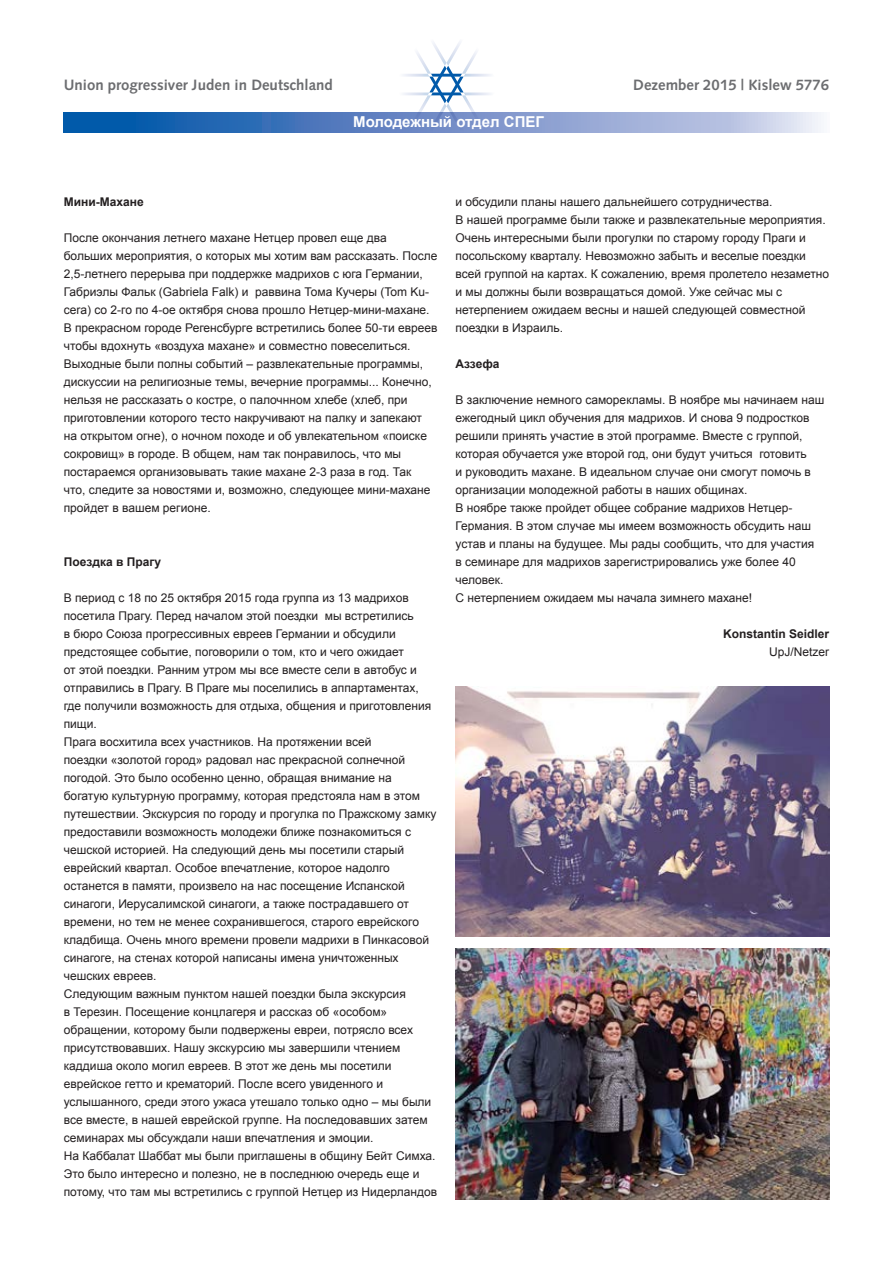
<style>
.page{position:relative;width:893px;height:1263px;background:#fff}
.page>*{position:absolute;margin:0;border:0;box-sizing:border-box;transform-origin:0 0}
.t1{font:700 15px "Syntax";color:#6c6d70}
.t2{font:700 15px "Arial";color:#fff}
.t3{font:12px/18px "Arial";color:#231f20}
.t4{font:700 12px "Arial";color:#231f20}
</style>
<div class="page">
<svg style="left:64px;top:113px;width:757px;height:19px;background:#6b91c8"></svg>
<svg style="left:398px;top:42px;width:96px;height:88px"></svg>
<img style="left:455px;top:686px;width:374px;height:251px">
<img style="left:455px;top:948px;width:374px;height:251px">
<p class="t1" style="left:64px;top:76px;width:271px">Union progressiver Juden in Deutschland</p>
<p class="t1" style="left:633px;top:76px;width:197px">Dezember 2015 | Kislew 5776</p>
<p class="t2" style="left:353px;top:112px;width:192px">Молодежный отдел СПЕГ</p>
<p class="t4" style="left:64px;top:194px;width:82px">Мини-Махане</p>
<p class="t3" style="left:64px;top:229px;width:375px">После окончания летнего махане Нетцер провел еще два больших мероприятия, о которых мы хотим вам рассказать. После 2,5-летнего перерыва при поддержке мадрихов с юга Германии, Габриэлы Фальк (Gabriela Falk) и раввина Тома Кучеры (Tom Ku&shy;cera) со 2-го по 4-ое октября снова прошло Нетцер-мини-махане.<br>В прекрасном городе Регенсбурге встретились более 50-ти евреев чтобы вдохнуть «воздуха махане» и совместно повеселиться.<br>Выходные были полны событий – развлекательные программы, дискуссии на религиозные темы, вечерние программы... Конечно, нельзя не рассказать о костре, о палочнном хлебе (хлеб, при приготовлении которого тесто накручивают на палку и запекают на открытом огне), о ночном походе и об увлекательном «поиске сокровищ» в городе. В общем, нам так понравилось, что мы постараемся организовывать такие махане 2-3 раза в год. Так<br>что, следите за новостями и, возможно, следующее мини-махане пройдет в вашем регионе.</p>
<p class="t4" style="left:64px;top:554px;width:99px">Поездка в Прагу</p>
<p class="t3" style="left:64px;top:589px;width:369px">В период с 18 по 25 октября 2015 года группа из 13 мадрихов посетила Прагу. Перед началом этой поездки мы встретились<br>в бюро Союза прогрессивных евреев Германии и обсудили предстоящее событие, поговорили о том, кто и чего ожидает<br>от этой поездки. Ранним утром мы все вместе сели в автобус и отправились в Прагу. В Праге мы поселились в аппартаментах, где получили возможность для отдыха, общения и приготовления пищи.</p>
<p class="t3" style="left:64px;top:733px;width:374px">Прага восхитила всех участников. На протяжении всей<br>поездки «золотой город» радовал нас прекрасной солнечной погодой. Это было особенно ценно, обращая внимание на богатую культурную программу, которая предстояла нам в этом путешествии. Экскурсия по городу и прогулка по Пражскому замку предоставили возможность молодежи ближе познакомиться с чешской историей. На следующий день мы посетили старый еврейский квартал. Особое впечатление, которое надолго останется в памяти, произвело на нас посещение Испанской синагоги, Иерусалимской синагоги, а также пострадавшего от времени, но тем не менее сохранившегося, старого еврейского кладбища. Очень много времени провели мадрихи в Пинкасовой синагоге, на стенах которой написаны имена уничтоженных чешских евреев.</p>
<p class="t3" style="left:64px;top:985px;width:369px">Следующим важным пунктом нашей поездки была экскурсия<br>в Терезин. Посещение концлагеря и рассказ об «особом» обращении, которому были подвержены евреи, потрясло всех присутствовавших. Нашу экскурсию мы завершили чтением каддиша около могил евреев. В этот же день мы посетили еврейское гетто и крематорий. После всего увиденного и услышанного, среди этого ужаса утешало только одно – мы были все вместе, в нашей еврейской группе. На последовавших затем семинарах мы обсуждали наши впечатления и эмоции.</p>
<p class="t3" style="left:64px;top:1147px;width:375px">На Каббалат Шаббат мы были приглашены в общину Бейт Симха.<br>Это было интересно и полезно, не в последнюю очередь еще и потому, что там мы встретились с группой Нетцер из Нидерландов</p>
<p class="t3" style="left:455px;top:193px;width:318px">и обсудили планы нашего дальнейшего сотрудничества.</p>
<p class="t3" style="left:455px;top:211px;width:375px">В нашей программе были также и развлекательные мероприятия.<br>Очень интересными были прогулки по старому городу Праги и посольскому кварталу. Невозможно забыть и веселые поездки всей группой на картах. К сожалению, время пролетело незаметно и мы должны были возвращаться домой. Уже сейчас мы с нетерпением ожидаем весны и нашей следующей совместной поездки в Израиль.</p>
<p class="t4" style="left:455px;top:356px;width:46px">Аззефа</p>
<p class="t3" style="left:455px;top:391px;width:370px">В заключение немного саморекламы. В ноябре мы начинаем наш ежегодный цикл обучения для мадрихов. И снова 9 подростков решили принять участие в этой программе. Вместе с группой, которая обучается уже второй год, они будут учиться готовить<br>и руководить махане. В идеальном случае они смогут помочь в организации молодежной работы в наших общинах.</p>
<p class="t3" style="left:455px;top:499px;width:360px">В ноябре также пройдет общее собрание мадрихов Нетцер-Германия. В этом случае мы имеем возможность обсудить наш устав и планы на будущее. Мы рады сообщить, что для участия в семинаре для мадрихов зарегистрировались уже более 40 человек.</p>
<p class="t3" style="left:455px;top:589px;width:298px">С нетерпением ожидаем мы начала зимнего махане!</p>
<p class="t4" style="left:723px;top:626px;width:108px">Konstantin Seidler</p>
<p class="t3" style="left:769px;top:643px;width:62px">UpJ/Netzer</p>
</div>
